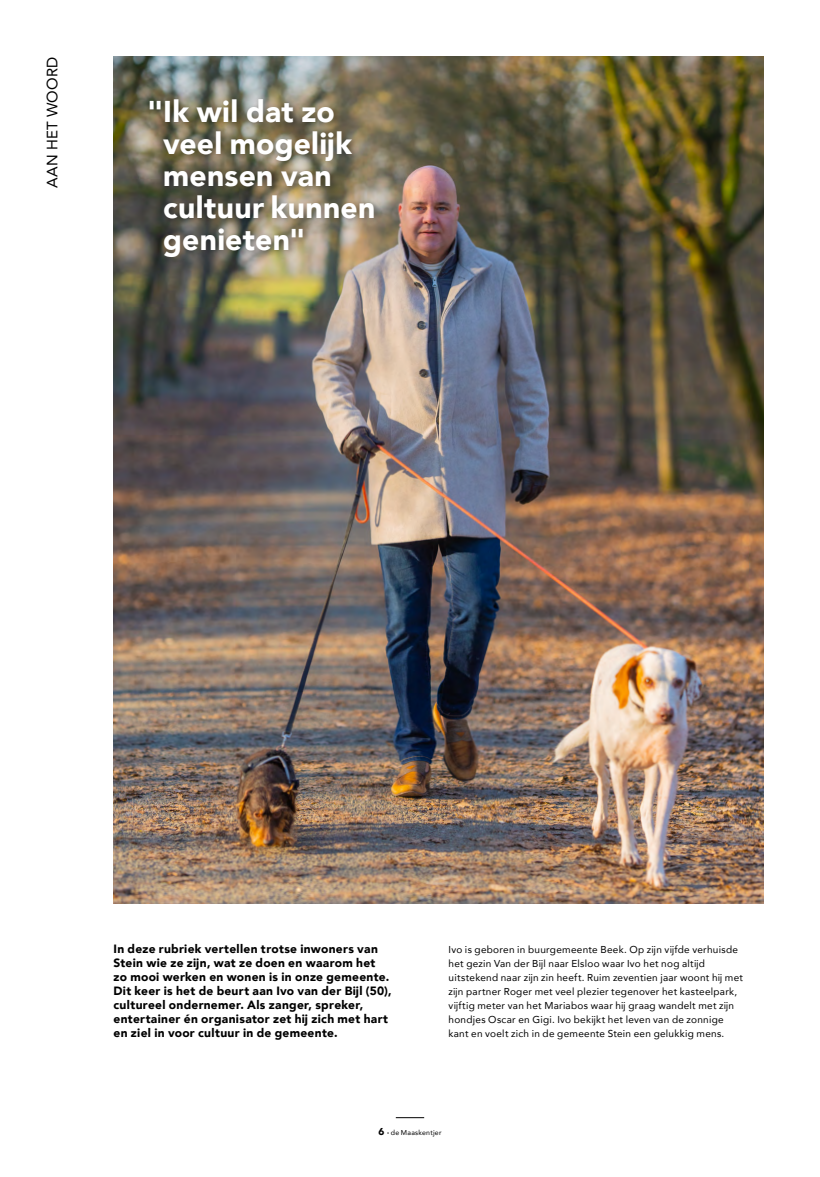
<style>
.page{position:relative;width:820px;height:1177px;background:#fff}
.page>*{position:absolute;margin:0;border:0;box-sizing:border-box;transform-origin:0 0}
.t1{font:900 30px/32px "Avenir";letter-spacing:.01em;color:#fff}
.t2{font:15px "Avenir";letter-spacing:.02em;color:#000}
.t3{font:900 12px/14px "Avenir";letter-spacing:.025em;color:#000}
.t4{font:10px/14px "Avenir";letter-spacing:.025em;color:#000}
.t5{font:7px "Avenir";letter-spacing:.03em;color:#000}
.s1{font-weight:900;font-size:10px}
.s2{font-weight:900}
</style>
<div class="page">
<svg style="left:395px;top:1117px;width:29px;height:1px"></svg>
<img style="left:113px;top:56px;width:650px;height:847px">
<div style="left:146px;top:95px;width:235px;height:170px;background:#000;opacity:.35"></div>
<h2 class="t2" style="left:40px;top:188px;width:133px;rotate:-90deg">AAN HET WOORD</h2>
<h1 class="t1" style="left:163px;top:95px;width:214px;text-indent:-16px">"Ik wil dat zo veel mogelijk mensen van cultuur kunnen genieten"</h1>
<p class="t3" style="left:113px;top:941px;width:279px">In deze rubriek vertellen trotse inwoners van Stein wie ze zijn, wat ze doen en waarom het zo mooi werken en wonen is in onze gemeente.<br>Dit keer is het de beurt aan Ivo van der Bijl (50), cultureel ondernemer. Als zanger, spreker, entertainer én organisator zet hij zich met hart en ziel in voor cultuur in de gemeente.</p>
<p class="t4" style="left:448px;top:942px;width:296px">Ivo is geboren in buurgemeente Beek. Op zijn vijfde verhuisde het gezin Van der Bijl naar Elsloo waar Ivo het nog altijd uitstekend naar zijn zin heeft. Ruim zeventien jaar woont hij met zijn partner Roger met veel plezier tegenover het kasteelpark, vijftig meter van het Mariabos waar hij graag wandelt met zijn hondjes Oscar en Gigi. Ivo bekijkt het leven van de zonnige kant en voelt zich in de gemeente Stein een gelukkig mens.</p>
<p class="t5" style="left:378px;top:1126px;width:64px"><span class="s1">6</span> <span class="s2">·</span> de Maaskentjer</p>
</div>
